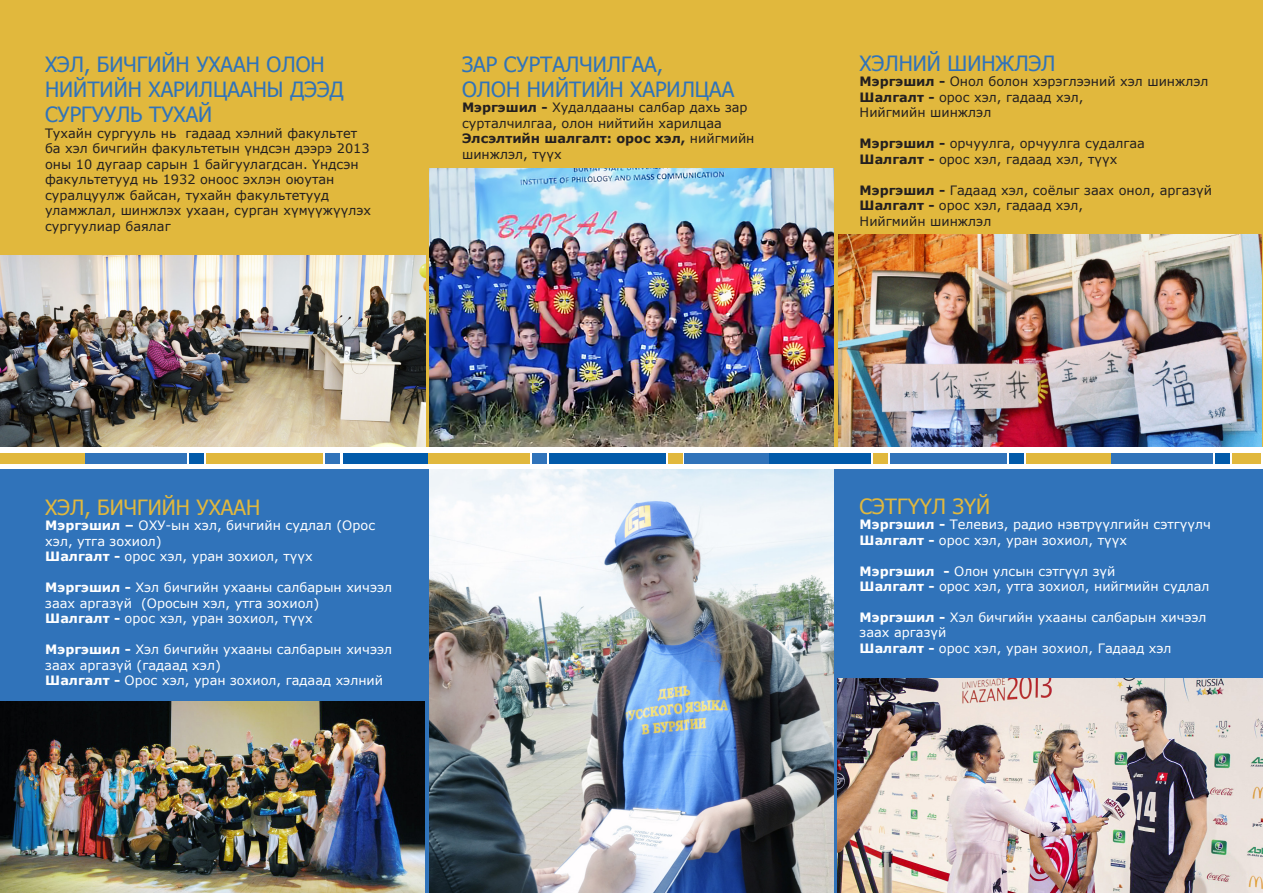
<style>
.page{position:relative;width:1263px;height:893px;background:#fff}
.page>*{position:absolute;margin:0;border:0;box-sizing:border-box;transform-origin:0 0}
.t1{font:21px/25.2px "Tahoma";color:#3073ba}
.t2{font:21px "Tahoma";color:#e1b83d}
.t3{font:12.9px/15.5px "Verdana";color:#231f20}
.t4{font:12.9px/15.5px "Verdana";color:#fff}
.s1{font-weight:700}
</style>
<div class="page">
<div style="left:0;top:0;width:1263px;height:446px;background:#e1b83d"></div>
<div style="left:0;top:470px;width:1263px;height:423px;background:#3073ba"></div>
<div style="left:0;top:453px;width:85px;height:10px;background:#e1b83d"></div>
<div style="left:85px;top:453px;width:102px;height:10px;background:#3073ba"></div>
<div style="left:189px;top:453px;width:15px;height:10px;background:#015aaa"></div>
<div style="left:206px;top:453px;width:117px;height:10px;background:#e1b83d"></div>
<div style="left:325px;top:453px;width:15px;height:10px;background:#3073ba"></div>
<div style="left:343px;top:453px;width:85px;height:10px;background:#015aaa"></div>
<div style="left:428px;top:453px;width:101px;height:10px;background:#e1b83d"></div>
<div style="left:532px;top:453px;width:14px;height:10px;background:#3073ba"></div>
<div style="left:549px;top:453px;width:117px;height:10px;background:#015aaa"></div>
<div style="left:668px;top:453px;width:14px;height:10px;background:#e1b83d"></div>
<div style="left:684px;top:453px;width:85px;height:10px;background:#3073ba"></div>
<div style="left:769px;top:453px;width:102px;height:10px;background:#015aaa"></div>
<div style="left:873px;top:453px;width:15px;height:10px;background:#e1b83d"></div>
<div style="left:890px;top:453px;width:117px;height:10px;background:#3073ba"></div>
<div style="left:1010px;top:453px;width:14px;height:10px;background:#015aaa"></div>
<div style="left:1026px;top:453px;width:85px;height:10px;background:#e1b83d"></div>
<div style="left:1111px;top:453px;width:102px;height:10px;background:#3073ba"></div>
<div style="left:1215px;top:453px;width:15px;height:10px;background:#015aaa"></div>
<div style="left:1232px;top:453px;width:29px;height:10px;background:#e1b83d"></div>
<img style="left:838px;top:678px;width:425px;height:215px">
<img style="left:839px;top:234px;width:423px;height:212px">
<img style="left:429px;top:470px;width:404px;height:423px">
<img style="left:0;top:701px;width:424px;height:192px">
<img style="left:429px;top:168px;width:404px;height:278px">
<img style="left:0;top:255px;width:425px;height:191px">
<h1 class="t1" style="left:45px;top:51px;width:300px">ХЭЛ, БИЧГИЙН УХААН ОЛОН<br>НИЙТИЙН ХАРИЛЦААНЫ ДЭЭД<br>СУРГУУЛЬ ТУХАЙ</h1>
<p class="t3" style="left:45px;top:125px;width:328px">Тухайн сургууль нь гадаад хэлний факультет ба хэл бичгийн факультетын үндсэн дээрэ 2013 оны 10 дугаар сарын 1 байгуулагдсан. Үндсэн факультетууд нь 1932 оноос эхлэн оюутан суралцуулж байсан, тухайн факультетууд уламжлал, шинжлэх ухаан, сурган хүмүүжүүлэх сургуулиар баялаг</p>
<h1 class="t1" style="left:462px;top:51px;width:274px">ЗАР СУРТАЛЧИЛГАА,<br>ОЛОН НИЙТИЙН ХАРИЛЦАА</h1>
<p class="t3" style="left:462px;top:100px;width:294px"><span class="s1">Мэргэшил -</span> Худалдааны салбар дахь зар сурталчилгаа, олон нийтийн харилцаа<br><span class="s1">Элсэлтийн шалгалт: орос хэл,</span> нийгмийн шинжлэл, түүх</p>
<h1 class="t2" style="left:45px;top:493px;width:216px">ХЭЛ, БИЧГИЙН УХААН</h1>
<p class="t4" style="left:45px;top:518px;width:331px"><span class="s1">Мэргэшил –</span> ОХУ-ын хэл, бичгийн судлал (Орос хэл, утга зохиол)<br><span class="s1">Шалгалт -</span> орос хэл, уран зохиол, түүх</p>
<p class="t4" style="left:45px;top:580px;width:348px"><span class="s1">Мэргэшил -</span> Хэл бичгийн ухааны салбарын хичээл заах аргазүй (Оросын хэл, утга зохиол)<br><span class="s1">Шалгалт -</span> орос хэл, уран зохиол, түүх</p>
<p class="t4" style="left:45px;top:642px;width:348px"><span class="s1">Мэргэшил -</span> Хэл бичгийн ухааны салбарын хичээл заах аргазүй (гадаад хэл)<br><span class="s1">Шалгалт -</span> Орос хэл, уран зохиол, гадаад хэлний</p>
<h1 class="t1" style="left:860px;top:50px;width:197px">ХЭЛНИЙ ШИНЖЛЭЛ</h1>
<p class="t3" style="left:860px;top:74px;width:350px"><span class="s1">Мэргэшил -</span> Онол болон хэрэглээний хэл шинжлэл<br><span class="s1">Шалгалт -</span> орос хэл, гадаад хэл,<br>Нийгмийн шинжлэл</p>
<p class="t3" style="left:860px;top:136px;width:287px"><span class="s1">Мэргэшил -</span> орчуулга, орчуулга судалгаа<br><span class="s1">Шалгалт -</span> орос хэл, гадаад хэл, түүх</p>
<p class="t3" style="left:860px;top:182px;width:354px"><span class="s1">Мэргэшил -</span> Гадаад хэл, соёлыг заах онол, аргазүй<br><span class="s1">Шалгалт -</span> орос хэл, гадаад хэл,<br>Нийгмийн шинжлэл</p>
<h1 class="t2" style="left:860px;top:492px;width:132px">СЭТГҮҮЛ ЗҮЙ</h1>
<p class="t4" style="left:860px;top:516px;width:353px"><span class="s1">Мэргэшил -</span> Телевиз, радио нэвтрүүлгийн сэтгүүлч<br><span class="s1">Шалгалт -</span> орос хэл, уран зохиол, түүх</p>
<p class="t4" style="left:860px;top:563px;width:351px"><span class="s1">Мэргэшил -</span> Олон улсын сэтгүүл зүй<br><span class="s1">Шалгалт -</span> орос хэл, утга зохиол, нийгмийн судлал</p>
<p class="t4" style="left:860px;top:609px;width:348px"><span class="s1">Мэргэшил -</span> Хэл бичгийн ухааны салбарын хичээл заах аргазүй<br><span class="s1">Шалгалт -</span> орос хэл, уран зохиол, Гадаад хэл</p>
</div>
